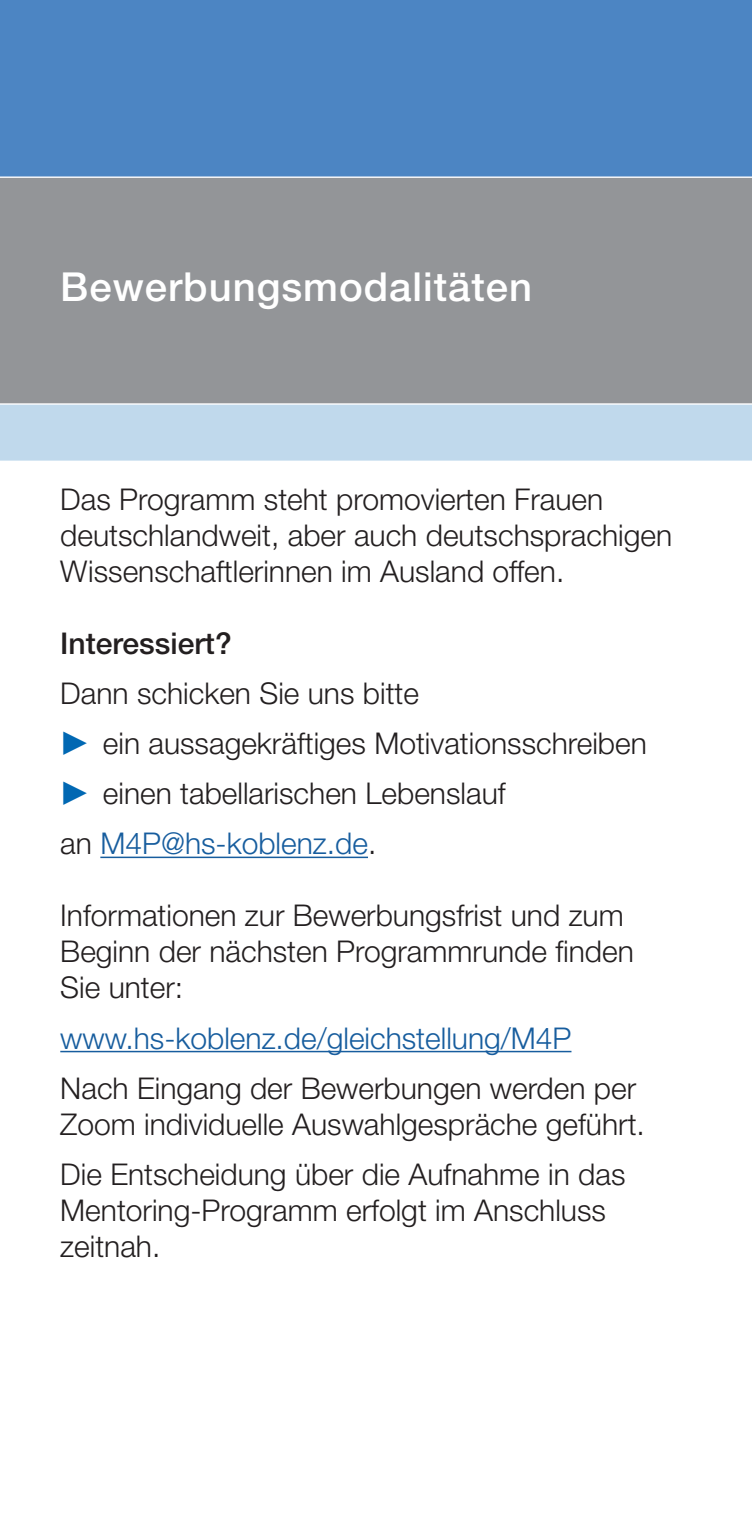
<style>
.page{position:relative;width:752px;height:1531px;background:#fff}
.page>*{position:absolute;margin:0;border:0;box-sizing:border-box;transform-origin:0 0}
.t1{font:500 40px "Helvetica Neue LT Std";letter-spacing:.025em;color:#fff}
.t2{font:300 30px/36px "Helvetica Neue LT Std";color:#231f20}
.t3{font:300 30px "Helvetica Neue LT Std";color:#175d9e}
.t4{font:500 30px "Helvetica Neue LT Std";color:#231f20}
.s1{font-family:"European Pi Four";font-weight:400;color:#0168b3}
.s2{color:#231f20}
</style>
<div class="page">
<div style="left:0;top:0;width:751px;height:177px;background:#4c85c3"></div>
<div style="left:0;top:177px;width:751px;height:227px;background:#939598"></div>
<div style="left:0;top:404px;width:751px;height:57px;background:#c0d9ec"></div>
<hr style="left:100px;top:856px;width:268px;height:2px;background:#175d9e">
<hr style="left:60px;top:1051px;width:511px;height:1px;background:#175d9e">
<hr style="left:0;top:176px;width:751px;height:2px;background:#fff">
<hr style="left:0;top:403px;width:751px;height:2px;background:#fff">
<p class="t1" style="left:60px;top:263px;width:473px">Bewerbungsmodalitäten</p>
<p class="t2" style="left:60px;top:480px;width:613px">Das Programm steht promovierten Frauen deutschlandweit, aber auch deutschsprachigen<br>Wissenschaftlerinnen im Ausland offen.</p>
<p class="t4" style="left:60px;top:625px;width:173px">Interessiert?</p>
<p class="t2" style="left:60px;top:674px;width:360px">Dann schicken Sie uns bitte</p>
<p class="t2" style="left:60px;top:725px;width:587px"><span class="s1">P</span> ein aussagekräftiges Motivationsschreiben</p>
<p class="t2" style="left:60px;top:775px;width:446px"><span class="s1">P</span> einen tabellarischen Lebenslauf</p>
<p class="t3" style="left:60px;top:825px;width:317px"><span class="s2">an</span> M4P@hs-koblenz.de<span class="s2">.</span></p>
<p class="t2" style="left:60px;top:897px;width:574px">Informationen zur Bewerbungsfrist und zum<br>Beginn der nächsten Programmrunde finden<br>Sie unter:</p>
<p class="t3" style="left:60px;top:1019px;width:512px">www.hs-koblenz.de/gleichstellung/M4P</p>
<p class="t2" style="left:60px;top:1069px;width:586px">Nach Eingang der Bewerbungen werden per<br>Zoom individuelle Auswahlgespräche geführt.</p>
<p class="t2" style="left:60px;top:1155px;width:566px">Die Entscheidung über die Aufnahme in das<br>Mentoring-Programm erfolgt im Anschluss zeitnah.</p>
</div>
